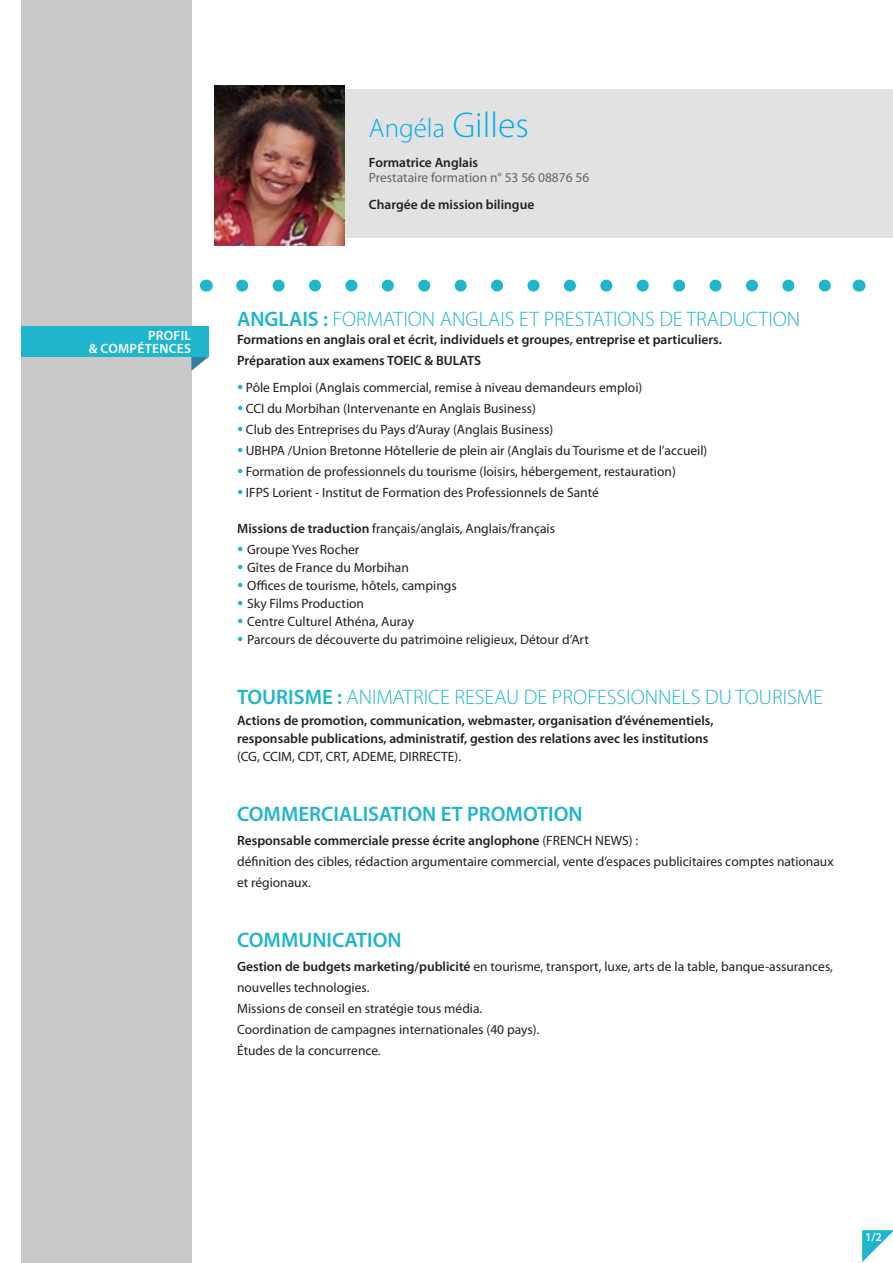
<style>
.page{position:relative;width:893px;height:1263px;background:#fff}
.page>*{position:absolute;margin:0;border:0;box-sizing:border-box;transform-origin:0 0}
.t1{font:300 27px "Myriad Pro";color:#00adef}
.t2{font:300 21px "Myriad Pro";color:#1fb5cd}
.t3{font:600 21px "Myriad Pro";color:#1fb5cd}
.t4{font:13.5px/21px "Myriad Pro";color:#231f20}
.t5{font:600 13.5px/21px "Myriad Pro";color:#231f20}
.t6{font:13.5px "Myriad Pro";color:#656263}
.t7{font:600 13.5px/13.5px "Myriad Pro";letter-spacing:.02em;color:#fff;text-align:right}
.t8{font:600 12px "Myriad Pro";color:#fff}
.s1{font-size:36px}
.s2{font-weight:600}
</style>
<div class="page">
<div style="left:21px;top:0;width:170px;height:1263px;background:#cac9c9"></div>
<svg style="left:242px;top:280px;width:589px;height:12px"></svg>
<svg style="left:206px;top:280px;width:1px;height:12px"></svg>
<svg style="left:859px;top:280px;width:1px;height:12px"></svg>
<div style="left:320px;top:89px;width:573px;height:149px;background:#e2e2e2"></div>
<div style="left:21px;top:326px;width:187px;height:31px;background:#1fb5cd"></div>
<svg style="left:191px;top:357px;width:17px;height:14px"></svg>
<svg style="left:862px;top:1230px;width:31px;height:32px"></svg>
<img style="left:214px;top:85px;width:131px;height:161px">
<p class="t7" style="left:89px;top:329px;width:104px">PROFIL<br>&amp; COMPéTENCES</p>
<h1 class="t1" style="left:369px;top:113px;width:162px">Angéla <span class="s1">Gilles</span></h1>
<p class="t5" style="left:369px;top:152px;width:111px">Formatrice Anglais</p>
<p class="t6" style="left:369px;top:170px;width:222px">Prestataire formation n° 53 56 08876 56</p>
<p class="t5" style="left:369px;top:194px;width:167px">Chargée de mission bilingue</p>
<h2 class="t2" style="left:237px;top:307px;width:565px"><span class="s2">ANGLAIS :</span> FORMATION ANGLAIS ET PRESTATIONS DE TRADUCTION</h2>
<p class="t5" style="left:237px;top:329px;width:486px">Formations en anglais oral et écrit, individuels et groupes, entreprise et particuliers.<br>Préparation aux examens TOEIC &amp; BULATS</p>
<p class="t4" style="left:237px;top:377px;width:472px"><sup>.</sup> Pôle Emploi (Anglais commercial, remise à niveau demandeurs emploi)<br><sup>.</sup> CCI du Morbihan (Intervenante en Anglais Business)<br><sup>.</sup> Club des Entreprises du Pays d’Auray (Anglais Business)<br><sup>.</sup> UBHPA /Union Bretonne Hôtellerie de plein air (Anglais du Tourisme et de l’accueil) <sup>.</sup> Formation de professionnels du tourisme (loisirs, hébergement, restauration)<br><sup>.</sup> IFPS Lorient - Institut de Formation des Professionnels de Santé</p>
<p class="t4" style="left:237px;top:518px;width:319px"><span class="s2">Missions de traduction</span> français/anglais, Anglais/français <sup>.</sup> Groupe Yves Rocher</p>
<p class="t4" style="left:237px;top:559px;width:353px;line-height:18px"><sup>.</sup> Gîtes de France du Morbihan<br><sup>.</sup> Offices de tourisme, hôtels, campings<br><sup>.</sup> Sky Films Production<br><sup>.</sup> Centre Culturel Athéna, Auray<br><sup>.</sup> Parcours de découverte du patrimoine religieux, Détour d’Art</p>
<h2 class="t2" style="left:237px;top:685px;width:587px"><span class="s2">TOURISME :</span> ANIMATRICE RESEAU DE PROFESSIONNELS DU TOURISME</h2>
<p class="t5" style="left:237px;top:711px;width:478px;line-height:18px">Actions de promotion, communication, webmaster, organisation d’événementiels, responsable publications, administratif, gestion des relations avec les institutions</p>
<p class="t4" style="left:237px;top:746px;width:226px">(CG, CCIM, CDT, CRT, ADEME, DIRRECTE).</p>
<h2 class="t3" style="left:237px;top:802px;width:347px">COMMERCIALISATION ET PROMOTION</h2>
<p class="t4" style="left:237px;top:830px;width:598px"><span class="s2">Responsable commerciale presse écrite anglophone</span> (FRENCH NEWS) :<br>définition des cibles, rédaction argumentaire commercial, vente d’espaces publicitaires comptes nationaux et régionaux.</p>
<h2 class="t3" style="left:237px;top:928px;width:166px">COMMUNICATION</h2>
<p class="t4" style="left:237px;top:956px;width:597px"><span class="s2">Gestion de budgets marketing/publicité</span> en tourisme, transport, luxe, arts de la table, banque-assurances, nouvelles technologies.<br>Missions de conseil en stratégie tous média.<br>Coordination de campagnes internationales (40 pays).<br>Études de la concurrence.</p>
<p class="t8" style="left:865px;top:1230px;width:18px">1/2</p>
</div>
